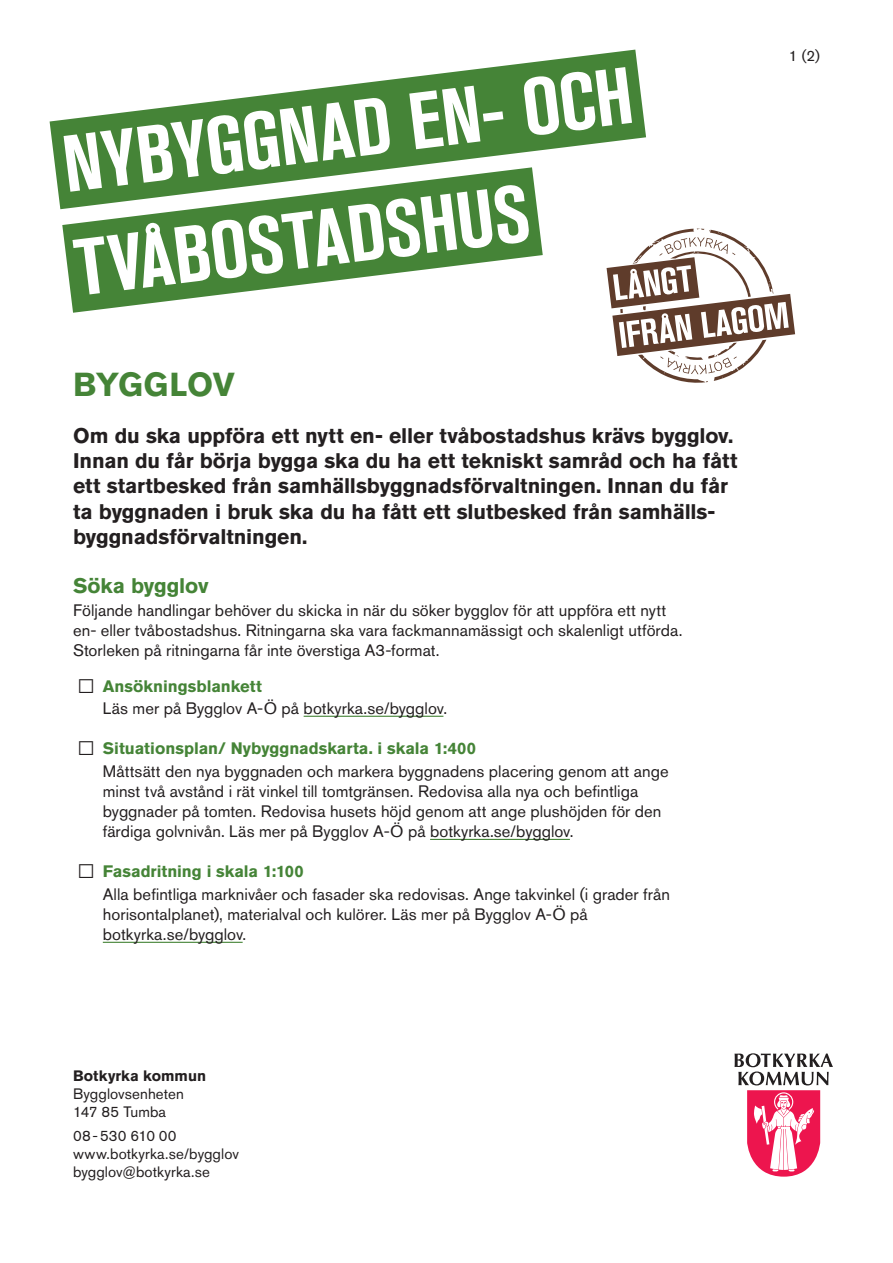
<style>
.page{position:relative;width:893px;height:1263px;background:#fff}
.page>*{position:absolute;margin:0;border:0;box-sizing:border-box;transform-origin:0 0}
.t1{font:79.5px/104.2px "Akzidenz Grotesk Std Rubrik Bold Cn";color:#fff}
.t2{font:700 33px "Akzidenz Grotesk Std";letter-spacing:-.005em;color:#458437}
.t3{font:700 21px/25.2px "Akzidenz Grotesk Std";letter-spacing:-.005em;color:#231f20}
.t4{font:700 21px "Akzidenz Grotesk Std";letter-spacing:-.01em;color:#458437}
.t5{font:16.5px/20.2px "Akzidenz Grotesk Std";letter-spacing:.005em;color:#231f20}
.t6{font:15px/18px "Akzidenz Grotesk Std";letter-spacing:.005em;color:#231f20}
.t7{font:700 15px "Akzidenz Grotesk Std";color:#231f20}
.s1{font-family:"Times New Roman";font-weight:700;font-size:30px}
.s2{font-weight:700;color:#458437}
</style>
<div class="page">
<svg style="left:735px;top:1053px;width:98px;height:124px"></svg>
<hr style="left:304px;top:716px;width:139px;height:1px;background:#458437">
<hr style="left:430px;top:839px;width:140px;height:1px;background:#458437">
<hr style="left:103px;top:942px;width:140px;height:1px;background:#458437">
<svg style="left:50px;top:50px;width:596px;height:159px;fill:#458437"></svg>
<svg style="left:62px;top:167px;width:481px;height:146px;fill:#458437"></svg>
<svg style="left:607px;top:228px;width:188px;height:155px"></svg>
<h1 class="t1" style="left:57px;top:116px;width:575px;rotate:-7deg">nybyggnad en- och tvåbostadshus</h1>
<h2 class="t2" style="left:73px;top:366px;width:163px">BYGGLOV</h2>
<p class="t3" style="left:73px;top:423px;width:666px">Om du ska uppföra ett nytt en- eller tvåbostadshus krävs bygglov.<br>Innan du får börja bygga ska du ha ett tekniskt samråd och ha fått ett startbesked från samhällsbyggnadsförvaltningen. Innan du får ta byggnaden i bruk ska du ha fått ett slutbesked från samhälls&shy;byggnadsförvaltningen.</p>
<p class="t4" style="left:73px;top:574px;width:137px">Söka bygglov</p>
<p class="t5" style="left:73px;top:600px;width:611px">Följande handlingar behöver du skicka in när du söker bygglov för att uppföra ett nytt en- eller tvåbostadshus. Ritningarna ska vara fackmannamässigt och skalenligt utförda.<br>Storleken på ritningarna får inte överstiga A3-format.</p>
<p class="t5" style="left:103px;top:675px;width:346px;line-height:22.4px;text-indent:-26px"><span class="s1">□</span> <span class="s2">Ansökningsblankett<br></span>Läs mer på Bygglov A-Ö på botkyrka.se/bygglov.</p>
<p class="t5" style="left:103px;top:737px;width:567px;line-height:22.4px;text-indent:-26px"><span class="s1">□</span> <span class="s2">Situationsplan/ Nybyggnadskarta. i skala 1:400<br></span>Måttsätt den nya byggnaden och markera byggnadens placering genom att ange</p>
<p class="t5" style="left:103px;top:781px;width:560px">minst två avstånd i rät vinkel till tomtgränsen. Redovisa alla nya och befintliga byggnader på tomten. Redovisa husets höjd genom att ange plushöjden för den färdiga golvnivån. Läs mer på Bygglov A-Ö på botkyrka.se/bygglov.</p>
<p class="t5" style="left:103px;top:860px;width:569px;line-height:22.4px;text-indent:-26px"><span class="s1">□</span> <span class="s2">Fasadritning i skala 1:100<br></span>Alla befintliga marknivåer och fasader ska redovisas. Ange takvinkel (i grader från</p>
<p class="t5" style="left:103px;top:904px;width:486px">horisontalplanet), materialval och kulörer. Läs mer på Bygglov A-Ö på botkyrka.se/bygglov.</p>
<p class="t7" style="left:73px;top:1067px;width:134px">Botkyrka kommun</p>
<p class="t6" style="left:73px;top:1084px;width:112px">Bygglovsenheten<br>147 85 Tumba</p>
<p class="t6" style="left:73px;top:1126px;width:167px">08-530 610 00 www.botkyrka.se/bygglov bygglov@botkyrka.se</p>
<p class="t6" style="left:789px;top:47px;width:33px">1 (2)</p>
</div>
